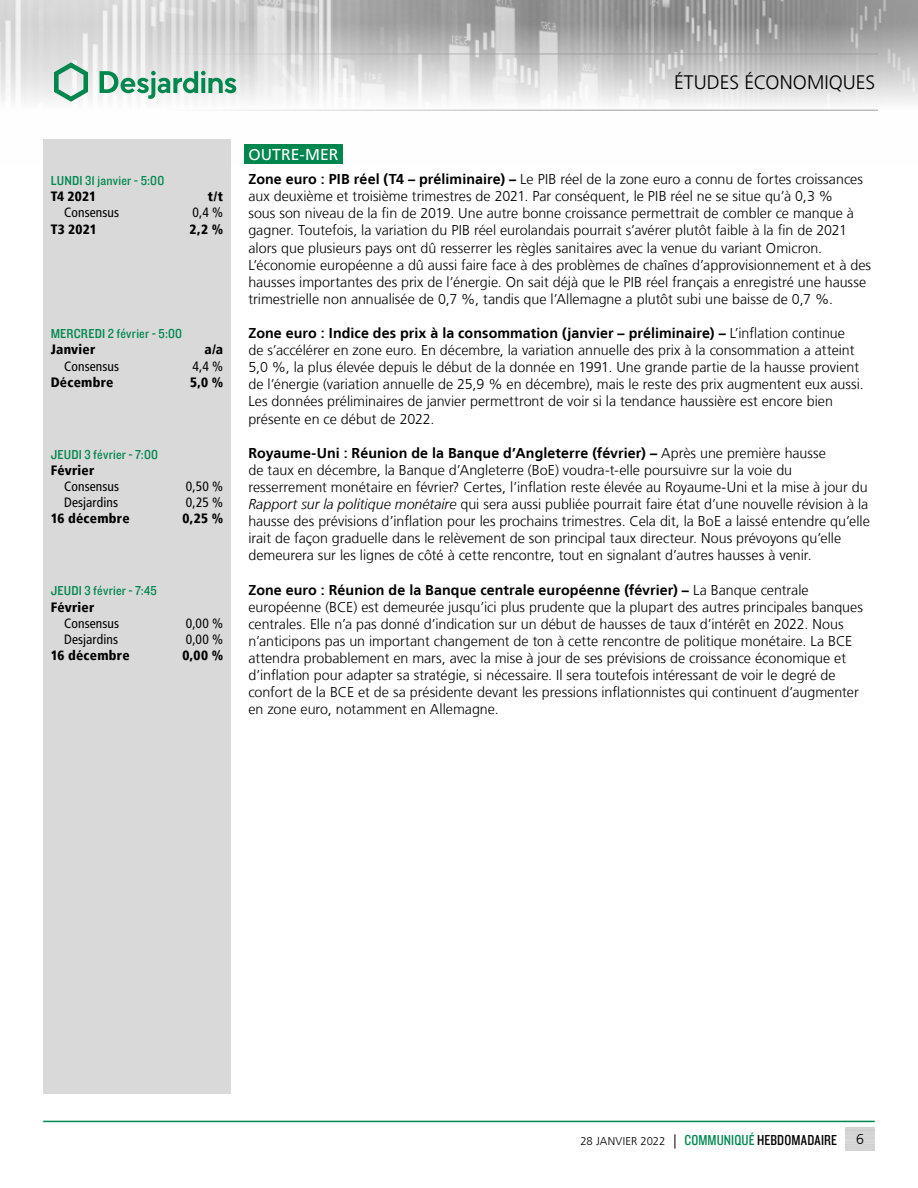
<style>
.page{position:relative;width:918px;height:1188px;background:#fff}
.page>*{position:absolute;margin:0;border:0;box-sizing:border-box;transform-origin:0 0}
.t1{font:300 19.5px "Frutiger LT";color:#000}
.t2{font:15.75px "Frutiger LT";color:#fff}
.t3{font:300 14.25px/17.1px "Frutiger LT";color:#000}
.t4{font:900 condensed 13.5px "Frutiger LT";letter-spacing:.02em;color:#000}
.t5{font:condensed 13.5px "Frutiger LT";letter-spacing:.01em;color:#000}
.t6{font:13.5px "Knockout 30 Junior Welterwt";letter-spacing:.015em;color:#00874e}
.t7{font:300 11.25px "Frutiger LT";letter-spacing:.005em;color:#000}
.s1{font-weight:700}
.s2{font-style:italic}
.s3{font-size:14.25px}
.s4{font-family:"Knockout 29 Junior Ltweight";font-weight:400;font-size:15px;color:#00874e}
.s5{font-family:"Knockout 29 Junior Ltweight";font-weight:400;font-size:15px}
</style>
<div class="page">
<img style="left:0;top:0;width:918px;height:164px">
<hr style="left:0;top:54px;width:878px;height:1px;background:#9d9d9c">
<hr style="left:0;top:110px;width:878px;height:1px;background:#9d9d9c">
<svg style="left:54px;top:62px;width:34px;height:40px"></svg>
<svg style="left:100px;top:71px;width:136px;height:28px"></svg>
<hr style="left:43px;top:1121px;width:832px;height:1px;background:#00874e">
<div style="left:244px;top:144px;width:98px;height:20px;background:#00874e"></div>
<div style="left:43px;top:139px;width:188px;height:955px;background:#d9d9d9"></div>
<p class="t6" style="left:51px;top:171px;width:115px">LUNDI 31 janvier - 5:00</p>
<p class="t4" style="left:51px;top:188px;width:47px">T4 2021</p>
<p class="t4" style="left:208px;top:188px;width:17px">t/t</p>
<p class="t5" style="left:64px;top:205px;width:57px">Consensus</p>
<p class="t5" style="left:193px;top:205px;width:32px">0,4 %</p>
<p class="t4" style="left:51px;top:221px;width:48px">T3 2021</p>
<p class="t4" style="left:190px;top:221px;width:35px">2,2 %</p>
<p class="t6" style="left:51px;top:325px;width:133px">MERCREDI 2 février - 5:00</p>
<p class="t4" style="left:51px;top:342px;width:46px">Janvier</p>
<p class="t4" style="left:205px;top:342px;width:20px">a/a</p>
<p class="t5" style="left:64px;top:358px;width:57px">Consensus</p>
<p class="t5" style="left:192px;top:358px;width:32px">4,4 %</p>
<p class="t4" style="left:51px;top:374px;width:64px">Décembre</p>
<p class="t4" style="left:190px;top:374px;width:35px">5,0 %</p>
<p class="t6" style="left:51px;top:445px;width:109px">JEUDI 3 février - 7:00</p>
<p class="t4" style="left:51px;top:462px;width:45px">Février</p>
<p class="t5" style="left:64px;top:479px;width:57px">Consensus</p>
<p class="t5" style="left:186px;top:479px;width:39px">0,50 %</p>
<p class="t5" style="left:64px;top:495px;width:55px">Desjardins</p>
<p class="t5" style="left:186px;top:495px;width:39px">0,25 %</p>
<p class="t4" style="left:51px;top:511px;width:80px">16 décembre</p>
<p class="t4" style="left:183px;top:511px;width:42px">0,25 %</p>
<p class="t6" style="left:51px;top:582px;width:108px">JEUDI 3 février - 7:45</p>
<p class="t4" style="left:51px;top:599px;width:45px">Février</p>
<p class="t5" style="left:64px;top:615px;width:57px">Consensus</p>
<p class="t5" style="left:186px;top:615px;width:39px">0,00 %</p>
<p class="t5" style="left:64px;top:631px;width:55px">Desjardins</p>
<p class="t5" style="left:186px;top:631px;width:39px">0,00 %</p>
<p class="t4" style="left:51px;top:647px;width:80px">16 décembre</p>
<p class="t4" style="left:183px;top:647px;width:42px">0,00 %</p>
<h1 class="t1" style="left:674px;top:72px;width:203px">ÉTUDES ÉCONOMIQUES</h1>
<p class="t2" style="left:248px;top:146px;width:91px">OUTRE-MER</p>
<p class="t3" style="left:248px;top:171px;width:624px"><span class="s1">Zone euro : PIB réel (T4 – préliminaire) –</span> Le PIB réel de la zone euro a connu de fortes croissances aux deuxième et troisième trimestres de 2021. Par conséquent, le PIB réel ne se situe qu’à 0,3 %<br>sous son niveau de la fin de 2019. Une autre bonne croissance permettrait de combler ce manque à gagner. Toutefois, la variation du PIB réel eurolandais pourrait s’avérer plutôt faible à la fin de 2021 alors que plusieurs pays ont dû resserrer les règles sanitaires avec la venue du variant Omicron.<br>L’économie européenne a dû aussi faire face à des problèmes de chaînes d’approvisionnement et à des hausses importantes des prix de l’énergie. On sait déjà que le PIB réel français a enregistré une hausse trimestrielle non annualisée de 0,7 %, tandis que l’Allemagne a plutôt subi une baisse de 0,7 %.</p>
<p class="t3" style="left:248px;top:325px;width:617px"><span class="s1">Zone euro : Indice des prix à la consommation (janvier – préliminaire) –</span> L’inflation continue<br>de s’accélérer en zone euro. En décembre, la variation annuelle des prix à la consommation a atteint 5,0 %, la plus élevée depuis le début de la donnée en 1991. Une grande partie de la hausse provient de l’énergie (variation annuelle de 25,9 % en décembre), mais le reste des prix augmentent eux aussi.<br>Les données préliminaires de janvier permettront de voir si la tendance haussière est encore bien présente en ce début de 2022.</p>
<p class="t3" style="left:248px;top:445px;width:623px"><span class="s1">Royaume‑Uni : Réunion de la Banque d’Angleterre (février) –</span> Après une première hausse<br>de taux en décembre, la Banque d’Angleterre (BoE) voudra-t-elle poursuivre sur la voie du resserrement monétaire en février? Certes, l’inflation reste élevée au Royaume‑Uni et la mise à jour du <span class="s2">Rapport sur la politique monétaire</span> qui sera aussi publiée pourrait faire état d’une nouvelle révision à la hausse des prévisions d’inflation pour les prochains trimestres. Cela dit, la BoE a laissé entendre qu’elle irait de façon graduelle dans le relèvement de son principal taux directeur. Nous prévoyons qu’elle demeurera sur les lignes de côté à cette rencontre, tout en signalant d’autres hausses à venir.</p>
<p class="t3" style="left:248px;top:581px;width:616px"><span class="s1">Zone euro : Réunion de la Banque centrale européenne (février) –</span> La Banque centrale européenne (BCE) est demeurée jusqu’ici plus prudente que la plupart des autres principales banques centrales. Elle n’a pas donné d’indication sur un début de hausses de taux d’intérêt en 2022. Nous n’anticipons pas un important changement de ton à cette rencontre de politique monétaire. La BCE attendra probablement en mars, avec la mise à jour de ses prévisions de croissance économique et d’inflation pour adapter sa stratégie, si nécessaire. Il sera toutefois intéressant de voir le degré de confort de la BCE et de sa présidente devant les pressions inflationnistes qui continuent d’augmenter en zone euro, notamment en Allemagne.</p>
<p class="t7" style="left:580px;top:1135px;width:258px">28 JANVIER 2022 <span class="s3">|</span> <span class="s4">COMMUNIQUÉ</span> <span class="s5">HEBDOMADAIRE</span></p>
<p class="t3" style="left:856px;top:1131px;width:9px">6</p>
</div>
